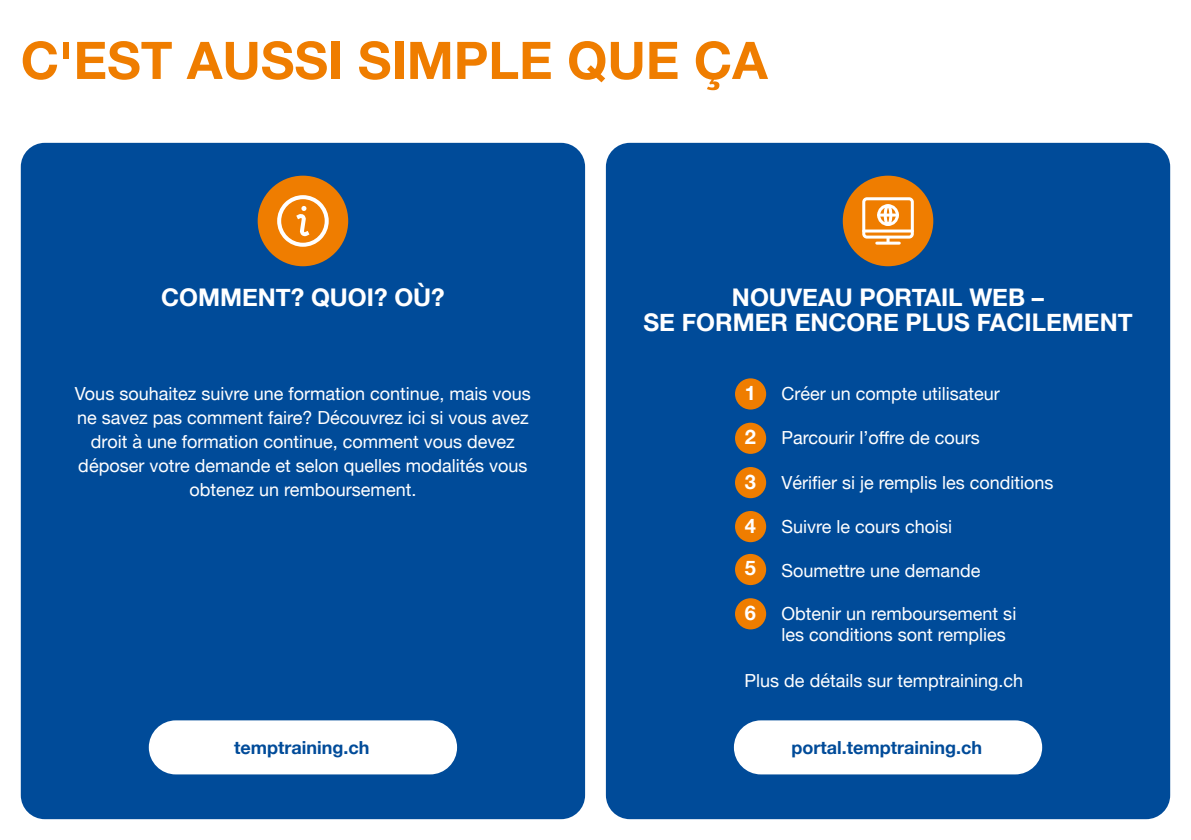
<style>
.page{position:relative;width:1191px;height:840px;background:#fff}
.page>*{position:absolute;margin:0;border:0;box-sizing:border-box;transform-origin:0 0}
.t1{font:700 51.8px "Helvetica Neue";color:#ef7d00}
.t2{font:700 24.4px/25.8px "Helvetica Neue";color:#fff;text-align:center}
.t3{font:700 20px/43.4px "Helvetica Neue";color:#fff;text-align:justify}
.t4{font:18px/24px "Helvetica Neue";color:#fff}
.t5{font:700 18px "Helvetica Neue";color:#004b99}
</style>
<div class="page">
<div style="left:21px;top:143px;width:564px;height:675px;background:#004b99;border-radius:24px"></div>
<div style="left:606px;top:143px;width:564px;height:675px;background:#004b99;border-radius:24px"></div>
<div style="left:735px;top:378px;width:31px;height:31px;background:#ef7d00;border-radius:50%"></div>
<div style="left:735px;top:422px;width:31px;height:31px;background:#ef7d00;border-radius:50%"></div>
<div style="left:735px;top:467px;width:31px;height:31px;background:#ef7d00;border-radius:50%"></div>
<div style="left:735px;top:510px;width:31px;height:32px;background:#ef7d00;border-radius:50%"></div>
<div style="left:735px;top:553px;width:31px;height:31px;background:#ef7d00;border-radius:50%"></div>
<div style="left:735px;top:598px;width:31px;height:31px;background:#ef7d00;border-radius:50%"></div>
<div style="left:149px;top:720px;width:308px;height:54px;background:#fff;border-radius:27px"></div>
<div style="left:734px;top:720px;width:308px;height:54px;background:#fff;border-radius:27px"></div>
<div style="left:258px;top:175px;width:90px;height:91px;background:#ef7d00;border-radius:50%"></div>
<svg style="left:277px;top:195px;width:52px;height:51px"></svg>
<div style="left:842px;top:175px;width:91px;height:91px;background:#ef7d00;border-radius:50%"></div>
<div style="left:862px;top:197px;width:51px;height:41px;border:3px solid #fff;border-radius:3px"></div>
<hr style="left:863px;top:229px;width:49px;height:3px;background:#fff">
<hr style="left:876px;top:241px;width:23px;height:3px;background:#fff">
<svg style="left:886px;top:237px;width:3px;height:5px"></svg>
<div style="left:877px;top:204px;width:22px;height:22px;border:3px solid #fff;border-radius:50%"></div>
<hr style="left:878px;top:213px;width:19px;height:3px;background:#fff">
<div style="left:883px;top:204px;width:9px;height:22px;border:3px solid #fff;border-radius:50%"></div>
<h1 class="t1" style="left:21px;top:20px;width:748px">C'EST AUSSI SIMPLE QUE ÇA</h1>
<h2 class="t2" style="left:161px;top:284px;width:285px">COMMENT? QUOI? OÙ?</h2>
<h2 class="t2" style="left:643px;top:284px;width:490px">NOUVEAU PORTAIL WEB –<br>SE FORMER ENCORE PLUS FACILEMENT</h2>
<p class="t4" style="left:75px;top:382px;width:457px;text-align:center">Vous souhaitez suivre une formation continue, mais vous ne savez pas comment faire? Découvrez ici si vous avez droit à une formation continue, comment vous devez déposer votre demande et selon quelles modalités vous obtenez un remboursement.</p>
<p class="t3" style="left:745px;top:371px;width:13px">1</p>
<p class="t3" style="left:745px;top:415px;width:13px">2</p>
<p class="t3" style="left:745px;top:460px;width:13px">3<br>4<br>5</p>
<p class="t3" style="left:745px;top:591px;width:13px">6</p>
<p class="t4" style="left:781px;top:382px;width:220px">Créer un compte utilisateur</p>
<p class="t4" style="left:781px;top:427px;width:200px">Parcourir l’offre de cours</p>
<p class="t4" style="left:781px;top:471px;width:274px">Vérifier si je remplis les conditions</p>
<p class="t4" style="left:781px;top:515px;width:172px">Suivre le cours choisi</p>
<p class="t4" style="left:781px;top:559px;width:201px">Soumettre une demande</p>
<p class="t4" style="left:781px;top:603px;width:236px;line-height:21.6px">Obtenir un remboursement si les conditions sont remplies</p>
<p class="t4" style="left:744px;top:668px;width:280px">Plus de détails sur temptraining.ch</p>
<p class="t5" style="left:234px;top:733px;width:137px">temptraining.ch</p>
<p class="t5" style="left:791px;top:733px;width:192px">portal.temptraining.ch</p>
</div>
